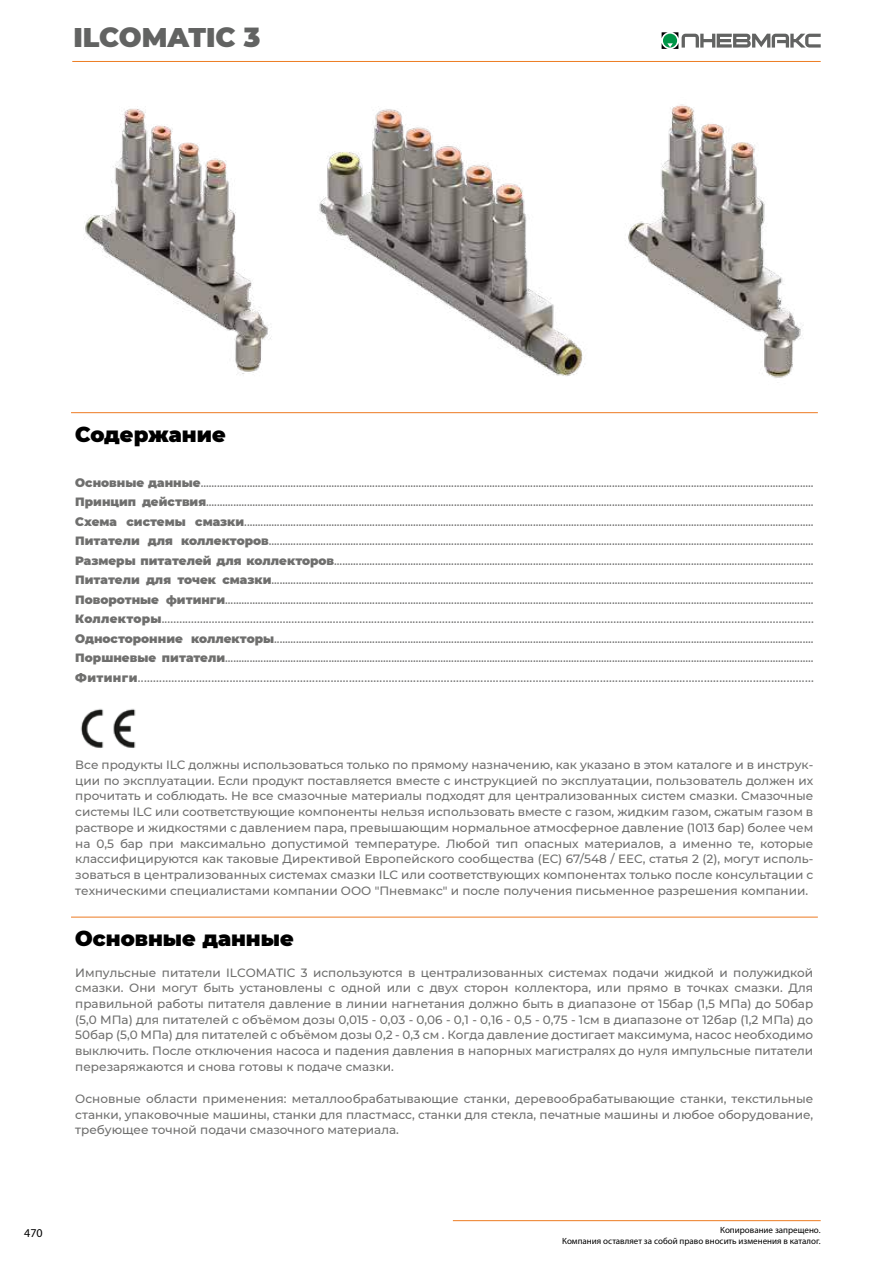
<style>
.page{position:relative;width:893px;height:1263px;background:#fff}
.page>*{position:absolute;margin:0;border:0;box-sizing:border-box;transform-origin:0 0}
.t1{font:900 27px "Montserrat";color:#626362}
.t2{font:900 21px "Montserrat";color:#000}
.t3{font:500 12px/15.8px "Montserrat";color:#6f6f6e;text-align:justify}
.t4{font:12px "Myriad Pro";color:#000}
.t5{font:9px/10.8px "Myriad Pro";color:#000;text-align:right}
.s1{font-weight:900}
</style>
<div class="page">
<hr style="left:72px;top:61px;width:749px;height:1px;background:#ed7c22">
<hr style="left:453px;top:1220px;width:368px;height:1px;background:#ed7c22">
<svg style="left:662px;top:32px;width:159px;height:17px"></svg>
<hr style="left:71px;top:917px;width:747px;height:1px;background:#ed7a22">
<hr style="left:71px;top:412px;width:747px;height:1px;background:#ed7a22">
<img style="left:83px;top:104px;width:721px;height:274px">
<img style="left:80px;top:708px;width:56px;height:40px">
<h1 class="t1" style="left:73px;top:17px;width:188px">ILCOMATIC 3</h1>
<h2 class="t2" style="left:75px;top:419px;width:152px">Содержание</h2>
<p class="t3" style="left:75px;top:472px;width:740px;line-height:19.5px"><span class="s1">Основные данные</span>.................................................................................................................................................................................................................................<br><span class="s1">Принцип действия</span>...............................................................................................................................................................................................................................<br><span class="s1">Схема системы смазки</span>.................................................................................................................................................................................................................<br><span class="s1">Питатели для коллекторов</span>........................................................................................................................................................................................................<br><span class="s1">Размеры питателей для коллекторов</span>................................................................................................................................................................................<br><span class="s1">Питатели для точек смазки</span>.......................................................................................................................................................................................................<br><span class="s1">Поворотные фитинги</span>........................................................................................................................................................................................................................<br><span class="s1">Коллекторы</span>.............................................................................................................................................................................................................................<br><span class="s1">Односторонние коллекторы</span>......................................................................................................................................................................................................<br><span class="s1">Поршневые питатели</span>........................................................................................................................................................................................................................<br><span class="s1">Фитинги</span>.............................................................................................................................................................................................................................</p>
<p class="t3" style="left:75px;top:756px;width:740px">Все продукты ILC должны использоваться только по прямому назначению, как указано в этом каталоге и в инструк&shy;ции по эксплуатации. Если продукт поставляется вместе с инструкцией по эксплуатации, пользователь должен их прочитать и соблюдать. Не все смазочные материалы подходят для централизованных систем смазки. Смазочные системы ILC или соответствующие компоненты нельзя использовать вместе с газом, жидким газом, сжатым газом в растворе и жидкостями с давлением пара, превышающим нормальное атмосферное давление (1013 бар) более чем на 0,5 бар при максимально допустимой температуре. Любой тип опасных материалов, а именно те, которые классифицируются как таковые Директивой Европейского сообщества (ЕС) 67/548 / EEC, статья 2 (2), могут исполь&shy;зоваться в централизованных системах смазки ILC или соответствующих компонентах только после консультации с техническими специалистами компании ООО "Пневмакс" и после получения письменное разрешения компании.</p>
<h2 class="t2" style="left:75px;top:923px;width:220px">Основные данные</h2>
<p class="t3" style="left:75px;top:964px;width:739px">Импульсные питатели ILCOMATIC 3 используются в централизованных системах подачи жидкой и полужидкой смазки. Они могут быть установлены с одной или с двух сторон коллектора, или прямо в точках смазки. Для правильной работы питателя давление в линии нагнетания должно быть в диапазоне от 15бар (1,5 МПа) до 50бар (5,0 МПа) для питателей с объёмом дозы 0,015 - 0,03 - 0,06 - 0,1 - 0,16 - 0,5 - 0,75 - 1см в диапазоне от 12бар (1,2 МПа) до 50бар (5,0 МПа) для питателей с объёмом дозы 0,2 - 0,3 см . Когда давление достигает максимума, насос необходимо выключить. После отключения насоса и падения давления в напорных магистралях до нуля импульсные питатели перезаряжаются и снова готовы к подаче смазки.</p>
<p class="t3" style="left:75px;top:1090px;width:739px">Основные области применения: металлообрабатывающие станки, деревообрабатывающие станки, текстильные станки, упаковочные машины, станки для пластмасс, станки для стекла, печатные машины и любое оборудование, требующее точной подачи смазочного материала.</p>
<p class="t4" style="left:24px;top:1225px;width:20px">470</p>
<p class="t5" style="left:562px;top:1225px;width:260px">Копирование запрещено.<br>Компания оставляет за собой право вносить изменения в каталог.</p>
</div>
